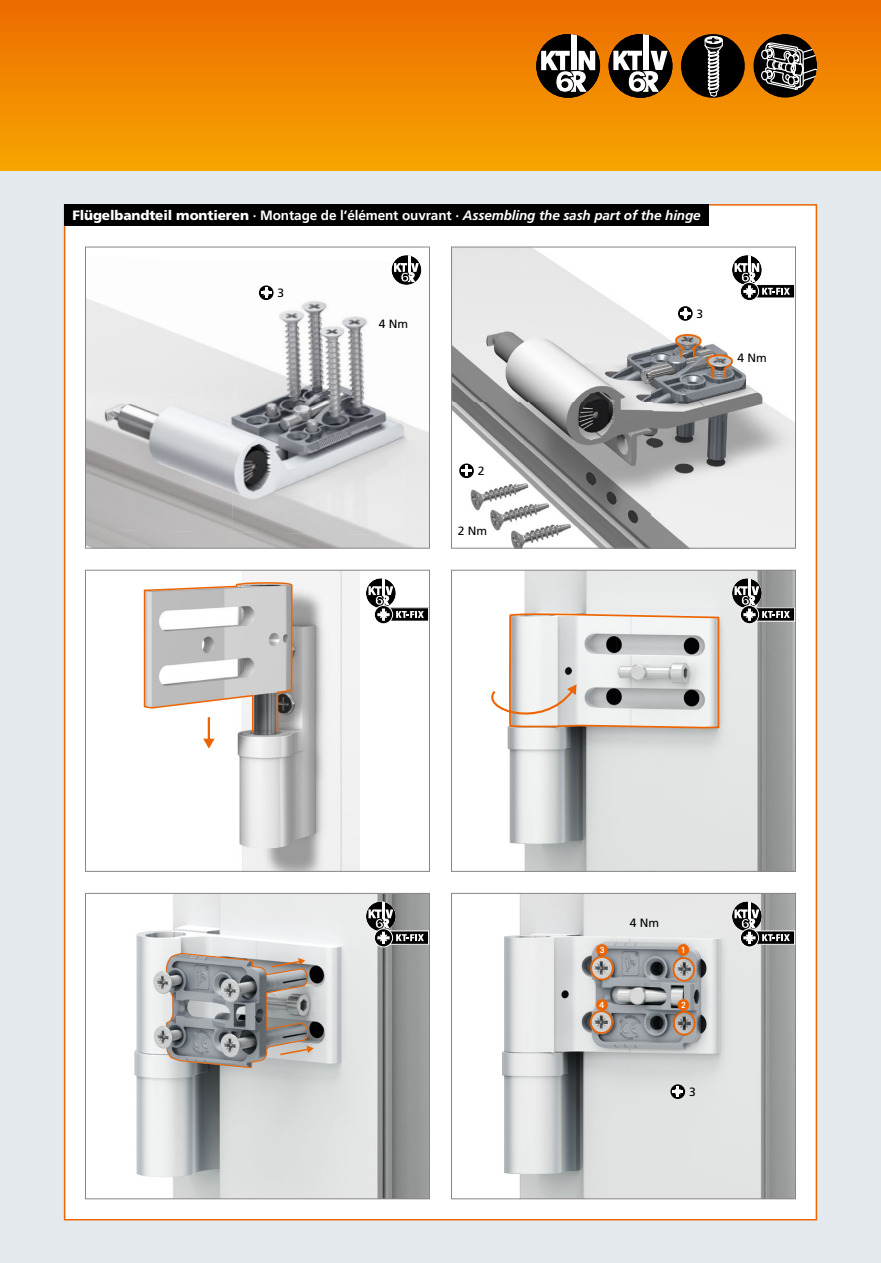
<style>
.page{position:relative;width:881px;height:1263px;background:#fff}
.page>*{position:absolute;margin:0;border:0;box-sizing:border-box;transform-origin:0 0}
.t1{font:italic 700 13.5px "Frutiger";letter-spacing:-.01em;color:#fff}
.t2{font:12px "Frutiger";color:#000}
.t3{font:12px "European Pi One";color:#ec6502}
.s1{font-weight:900;font-style:normal}
.s2{font-style:normal}
</style>
<div class="page">
<div style="left:0;top:170px;width:880px;height:1093px;background:#e3e9ec"></div>
<div style="left:64px;top:204px;width:752px;height:1016px;background:#fff;border:2px solid #ec6502"></div>
<div style="left:0;top:0;width:880px;height:170px;background:linear-gradient(to bottom,#ec6b00,#f7a500)"></div>
<div style="left:608px;top:34px;width:64px;height:64px;background:#000;border-radius:50%"></div>
<div style="left:643px;top:34px;width:6px;height:36px;background:#fff"></div>
<svg style="left:613px;top:51px;width:54px;height:42px"></svg>
<div style="left:536px;top:34px;width:64px;height:64px;background:#000;border-radius:50%"></div>
<div style="left:571px;top:34px;width:6px;height:36px;background:#fff"></div>
<svg style="left:541px;top:51px;width:54px;height:42px"></svg>
<div style="left:680px;top:34px;width:64px;height:64px;background:#000;border-radius:50%"></div>
<svg style="left:704px;top:36px;width:18px;height:61px"></svg>
<div style="left:753px;top:34px;width:63px;height:64px;background:#000;border-radius:50%"></div>
<svg style="left:759px;top:41px;width:57px;height:49px"></svg>
<svg style="left:787px;top:76px;width:7px;height:9px"></svg>
<div style="left:787px;top:76px;width:7px;height:10px;border:1px solid #fff;border-radius:50%"></div>
<div style="left:64px;top:204px;width:644px;height:21px;background:#000"></div>
<img style="left:234px;top:286px;width:134px;height:109px">
<img style="left:87px;top:393px;width:147px;height:137px">
<img style="left:232px;top:395px;width:174px;height:140px">
<img style="left:87px;top:530px;width:316px;height:17px">
<div style="left:85px;top:247px;width:344px;height:302px;border:1px solid #878786"></div>
<svg style="left:391px;top:255px;width:30px;height:30px"></svg>
<hr style="left:407px;top:255px;width:3px;height:17px;background:#fff">
<svg style="left:394px;top:263px;width:24px;height:19px"></svg>
<svg style="left:259px;top:285px;width:14px;height:15px"></svg>
<svg style="left:261px;top:287px;width:10px;height:11px"></svg>
<img style="left:453px;top:249px;width:340px;height:298px">
<svg style="left:675px;top:334px;width:57px;height:44px"></svg>
<div style="left:451px;top:247px;width:344px;height:302px;border:1px solid #878786"></div>
<svg style="left:677px;top:306px;width:15px;height:15px"></svg>
<svg style="left:679px;top:308px;width:11px;height:11px"></svg>
<svg style="left:731px;top:255px;width:30px;height:30px"></svg>
<div style="left:751px;top:285px;width:43px;height:13px;background:#000"></div>
<svg style="left:740px;top:282px;width:18px;height:19px"></svg>
<div style="left:739px;top:282px;width:19px;height:19px;border:1px solid #fff;border-radius:50%"></div>
<svg style="left:734px;top:255px;width:55px;height:43px"></svg>
<img style="left:507px;top:572px;width:286px;height:298px">
<svg style="left:491px;top:613px;width:229px;height:118px"></svg>
<div style="left:451px;top:570px;width:344px;height:302px;border:1px solid #878786"></div>
<svg style="left:731px;top:578px;width:30px;height:30px"></svg>
<div style="left:751px;top:608px;width:43px;height:13px;background:#000"></div>
<svg style="left:740px;top:605px;width:18px;height:19px"></svg>
<div style="left:739px;top:605px;width:19px;height:19px;border:1px solid #fff;border-radius:50%"></div>
<svg style="left:734px;top:578px;width:55px;height:43px"></svg>
<img style="left:237px;top:572px;width:122px;height:298px">
<svg style="left:143px;top:582px;width:150px;height:167px"></svg>
<div style="left:85px;top:570px;width:344px;height:302px;border:1px solid #878786"></div>
<svg style="left:366px;top:578px;width:29px;height:30px"></svg>
<hr style="left:382px;top:578px;width:3px;height:17px;background:#fff">
<div style="left:385px;top:608px;width:43px;height:13px;background:#000"></div>
<div style="left:385px;top:607px;width:44px;height:14px;border:1px solid #fff"></div>
<svg style="left:374px;top:605px;width:18px;height:19px"></svg>
<div style="left:374px;top:605px;width:19px;height:19px;border:1px solid #fff;border-radius:50%"></div>
<svg style="left:368px;top:586px;width:55px;height:35px"></svg>
<img style="left:134px;top:895px;width:293px;height:302px">
<svg style="left:165px;top:953px;width:148px;height:115px;background:#969696"></svg>
<div style="left:85px;top:893px;width:344px;height:306px;border:1px solid #878786"></div>
<svg style="left:366px;top:901px;width:29px;height:30px"></svg>
<hr style="left:382px;top:901px;width:3px;height:17px;background:#fff">
<div style="left:385px;top:931px;width:43px;height:13px;background:#000"></div>
<div style="left:385px;top:930px;width:44px;height:15px;border:1px solid #fff"></div>
<svg style="left:374px;top:929px;width:18px;height:18px"></svg>
<div style="left:374px;top:928px;width:19px;height:19px;border:1px solid #fff;border-radius:50%"></div>
<svg style="left:368px;top:909px;width:55px;height:35px"></svg>
<img style="left:502px;top:895px;width:291px;height:302px">
<div style="left:589px;top:1010px;width:23px;height:24px;border:2px solid #ec6502;border-radius:50%"></div>
<div style="left:590px;top:956px;width:23px;height:24px;border:2px solid #ec6502;border-radius:50%"></div>
<div style="left:672px;top:1011px;width:23px;height:24px;border:2px solid #ec6502;border-radius:50%"></div>
<div style="left:672px;top:957px;width:22px;height:25px;border:2px solid #ec6502;border-radius:50%"></div>
<div style="left:451px;top:893px;width:344px;height:306px;border:1px solid #878786"></div>
<svg style="left:731px;top:901px;width:30px;height:30px"></svg>
<svg style="left:789px;top:932px;width:3px;height:11px"></svg>
<div style="left:751px;top:930px;width:43px;height:15px;border:1px solid #fff"></div>
<svg style="left:740px;top:929px;width:18px;height:18px"></svg>
<div style="left:739px;top:928px;width:19px;height:19px;border:1px solid #fff;border-radius:50%"></div>
<svg style="left:734px;top:901px;width:55px;height:43px;background:#828383"></svg>
<svg style="left:670px;top:1084px;width:14px;height:15px"></svg>
<svg style="left:672px;top:1086px;width:11px;height:11px"></svg>
<div style="left:597px;top:945px;width:8px;height:9px;background:#fff;border-radius:50%"></div>
<div style="left:597px;top:999px;width:8px;height:9px;background:#fff;border-radius:50%"></div>
<div style="left:678px;top:945px;width:8px;height:9px;background:#fff;border-radius:50%"></div>
<div style="left:678px;top:999px;width:8px;height:9px;background:#fff;border-radius:50%"></div>
<svg style="left:459px;top:463px;width:14px;height:15px"></svg>
<svg style="left:461px;top:465px;width:10px;height:11px"></svg>
<p class="t1" style="left:72px;top:207px;width:629px"><span class="s1">Flügelbandteil montieren</span> <span class="s2">· Montage de l’élément ouvrant ·</span> Assembling the sash part of the hinge</p>
<p class="t2" style="left:277px;top:286px;width:8px">3</p>
<p class="t2" style="left:378px;top:317px;width:31px">4 Nm</p>
<p class="t2" style="left:696px;top:306px;width:8px">3</p>
<p class="t2" style="left:737px;top:351px;width:31px">4 Nm</p>
<p class="t2" style="left:477px;top:464px;width:8px">2</p>
<p class="t2" style="left:458px;top:523px;width:31px">2 Nm</p>
<p class="t3" style="left:596px;top:943px;width:13px">3</p>
<p class="t3" style="left:596px;top:998px;width:13px">4</p>
<p class="t2" style="left:629px;top:916px;width:31px">4 Nm</p>
<p class="t3" style="left:677px;top:943px;width:13px">1</p>
<p class="t3" style="left:677px;top:998px;width:13px">2</p>
<p class="t2" style="left:688px;top:1084px;width:8px">3</p>
</div>
